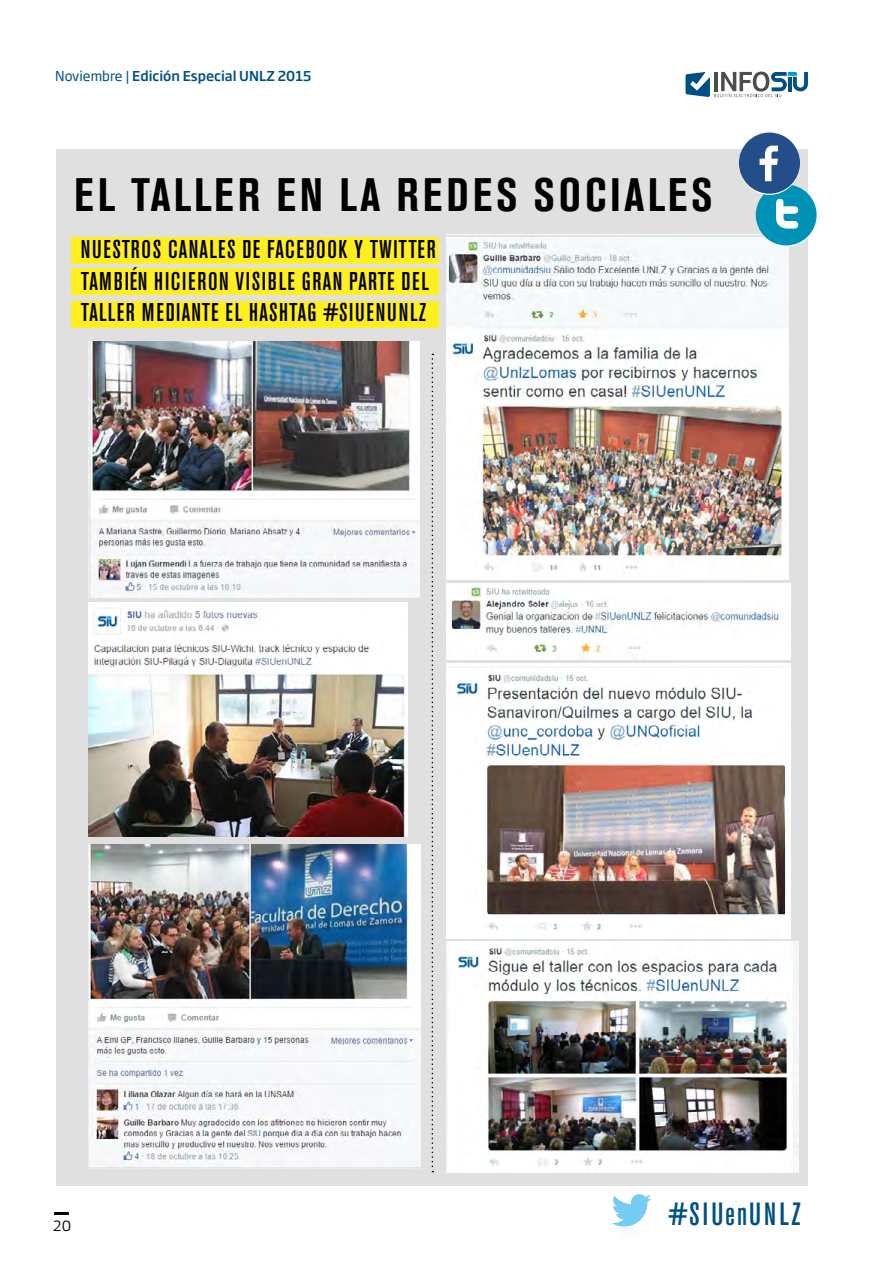
<style>
.page{position:relative;width:893px;height:1263px;background:#fff}
.page>*{position:absolute;margin:0;border:0;box-sizing:border-box;transform-origin:0 0}
.t1{font:700 condensed 46.5px "Akzidenz Grotesk BE";letter-spacing:.085em;color:#000}
.t2{font:500 condensed 31.8px "Akzidenz Grotesk BE";letter-spacing:.085em;color:#005088}
.t3{font:500 condensed 25.5px/31.5px "Akzidenz Grotesk BE";letter-spacing:.06em;color:#000}
.t4{font:16.5px "Apex New";color:#000}
.t5{font:500 13.5px "Soho Gothic Pro";color:#005088}
.s1{font-weight:400}
</style>
<div class="page">
<div style="left:56px;top:150px;width:751px;height:1036px;background:#e0e0e0"></div>
<svg style="left:685px;top:71px;width:123px;height:27px"></svg>
<hr style="left:54px;top:1212px;width:15px;height:3px;background:#000">
<div style="left:71px;top:237px;width:367px;height:27px;background:#ffef20"></div>
<div style="left:71px;top:268px;width:367px;height:27px;background:#ffef20"></div>
<div style="left:71px;top:301px;width:367px;height:26px;background:#ffef20"></div>
<img style="left:88px;top:342px;width:332px;height:257px">
<img style="left:88px;top:603px;width:320px;height:234px">
<img style="left:88px;top:844px;width:333px;height:325px">
<img style="left:446px;top:663px;width:345px;height:275px">
<img style="left:446px;top:941px;width:353px;height:231px">
<img style="left:446px;top:583px;width:344px;height:76px">
<img style="left:446px;top:234px;width:342px;height:345px">
<svg style="left:432px;top:354px;width:1px;height:818px"></svg>
<svg style="left:756px;top:186px;width:61px;height:61px"></svg>
<div style="left:756px;top:185px;width:61px;height:60px;background:#0091b7;border-radius:50%"></div>
<svg style="left:776px;top:199px;width:22px;height:30px"></svg>
<div style="left:739px;top:133px;width:61px;height:61px;background:#244e89;border-radius:50%"></div>
<svg style="left:759px;top:146px;width:19px;height:35px"></svg>
<svg style="left:612px;top:1194px;width:39px;height:32px"></svg>
<p class="t5" style="left:55px;top:66px;width:258px"><span class="s1">Noviembre |</span> Edición Especial UNLZ 2015</p>
<h1 class="t1" style="left:74px;top:169px;width:640px">EL TALLER EN LA REDES SOCIALES</h1>
<p class="t3" style="left:81px;top:234px;width:357px">NUESTROS CANALES DE FACEBOOK Y TWITTER<br>TAMBIÉN HICIERON VISIBLE GRAN PARTE DEL<br>TALLER MEDIANTE EL HASHTAG #SIUENUNLZ</p>
<p class="t4" style="left:53px;top:1214px;width:20px">20</p>
<p class="t2" style="left:669px;top:1196px;width:133px">#SIUenUNLZ</p>
</div>
